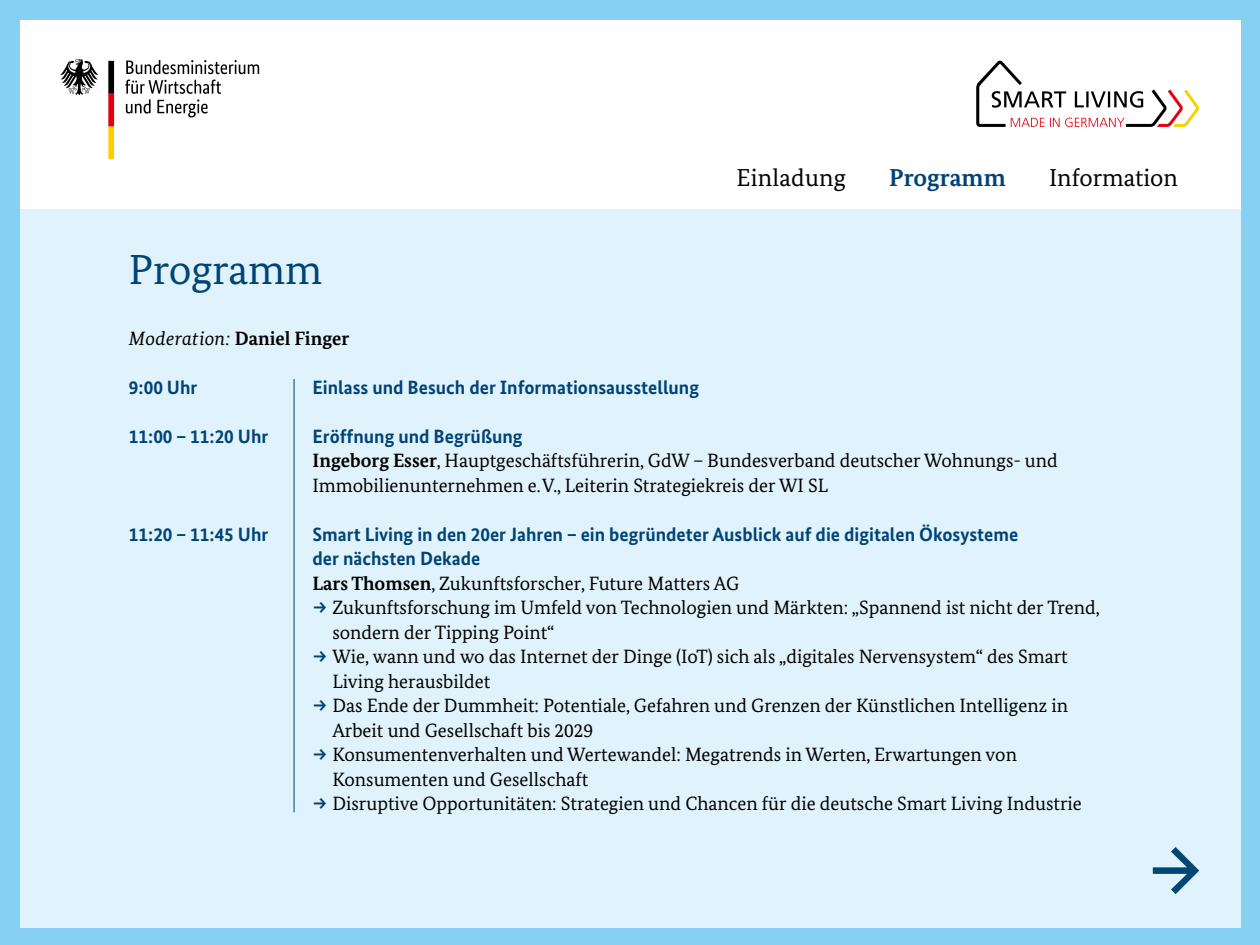
<style>
.page{position:relative;width:1260px;height:945px;background:#fff}
.page>*{position:absolute;margin:0;border:0;box-sizing:border-box;transform-origin:0 0}
.t1{font:42px "Bundes Serif";color:#004377}
.t2{font:24.5px "Bundes Serif";color:#000}
.t3{font:700 24.5px "Bundes Serif";color:#004377}
.t4{font:19.25px/24.5px "Bundes Serif";color:#000}
.t5{font:700 19.25px/24.5px "Bundes Sans";color:#004377}
.t6{font:700 19.25px "Bundes Serif";color:#000}
.s1{font-weight:400;font-style:italic}
.s2{font-weight:700}
</style>
<div class="page">
<div style="left:0;top:0;width:1260px;height:945px;background:linear-gradient(to right,#86d0f4,#87d0f4)"></div>
<div style="left:20px;top:198px;width:1220px;height:730px;background:#e0f3fc"></div>
<div style="left:20px;top:20px;width:1220px;height:188px;background:#fff"></div>
<svg style="left:125px;top:60px;width:135px;height:58px"></svg>
<svg style="left:60px;top:59px;width:39px;height:36px"></svg>
<svg style="left:108px;top:60px;width:7px;height:100px"></svg>
<svg style="left:976px;top:60px;width:223px;height:67px"></svg>
<hr style="left:294px;top:379px;width:1px;height:433px;background:#004377">
<svg style="left:1153px;top:847px;width:46px;height:47px"></svg>
<h1 class="t1" style="left:129px;top:243px;width:195px">Programm</h1>
<p class="t2" style="left:737px;top:162px;width:111px">Einladung</p>
<p class="t3" style="left:889px;top:162px;width:118px">Programm</p>
<p class="t2" style="left:1049px;top:162px;width:130px">Information</p>
<p class="t6" style="left:129px;top:326px;width:222px"><span class="s1">Moderation:</span> Daniel Finger</p>
<p class="t5" style="left:129px;top:375px;width:70px">9:00 Uhr</p>
<p class="t5" style="left:313px;top:375px;width:388px">Einlass und Besuch der Informationsausstellung</p>
<p class="t5" style="left:129px;top:424px;width:141px">11:00 – 11:20 Uhr</p>
<p class="t5" style="left:313px;top:424px;width:212px">Eröffnung und Begrüßung</p>
<p class="t4" style="left:313px;top:448px;width:747px"><span class="s2">Ingeborg Esser</span>, Hauptgeschäftsführerin, GdW – Bundesverband deutscher Wohnungs- und<br>Immobilienunternehmen e.V., Leiterin Strategiekreis der WI SL</p>
<p class="t5" style="left:129px;top:522px;width:141px">11:20 – 11:45 Uhr</p>
<p class="t5" style="left:313px;top:522px;width:707px">Smart Living in den 20er Jahren – ein begründeter Ausblick auf die digitalen Ökosysteme der nächsten Dekade</p>
<p class="t4" style="left:332px;top:571px;width:769px;text-indent:-20px"><span class="s2">Lars Thomsen</span>, Zukunftsforscher, Future Matters AG<br>Zukunftsforschung im Umfeld von Technologien und Märkten: „Spannend ist nicht der Trend, sondern der Tipping Point“<br>Wie, wann und wo das Internet der Dinge (IoT) sich als „digitales Nervensystem“ des Smart Living herausbildet<br>Das Ende der Dummheit: Potentiale, Gefahren und Grenzen der Künstlichen Intelligenz in Arbeit und Gesellschaft bis 2029<br>Konsumentenverhalten und Wertewandel: Megatrends in Werten, Erwartungen von Konsumenten und Gesellschaft<br>Disruptive Opportunitäten: Strategien und Chancen für die deutsche Smart Living Industrie</p>
</div>
